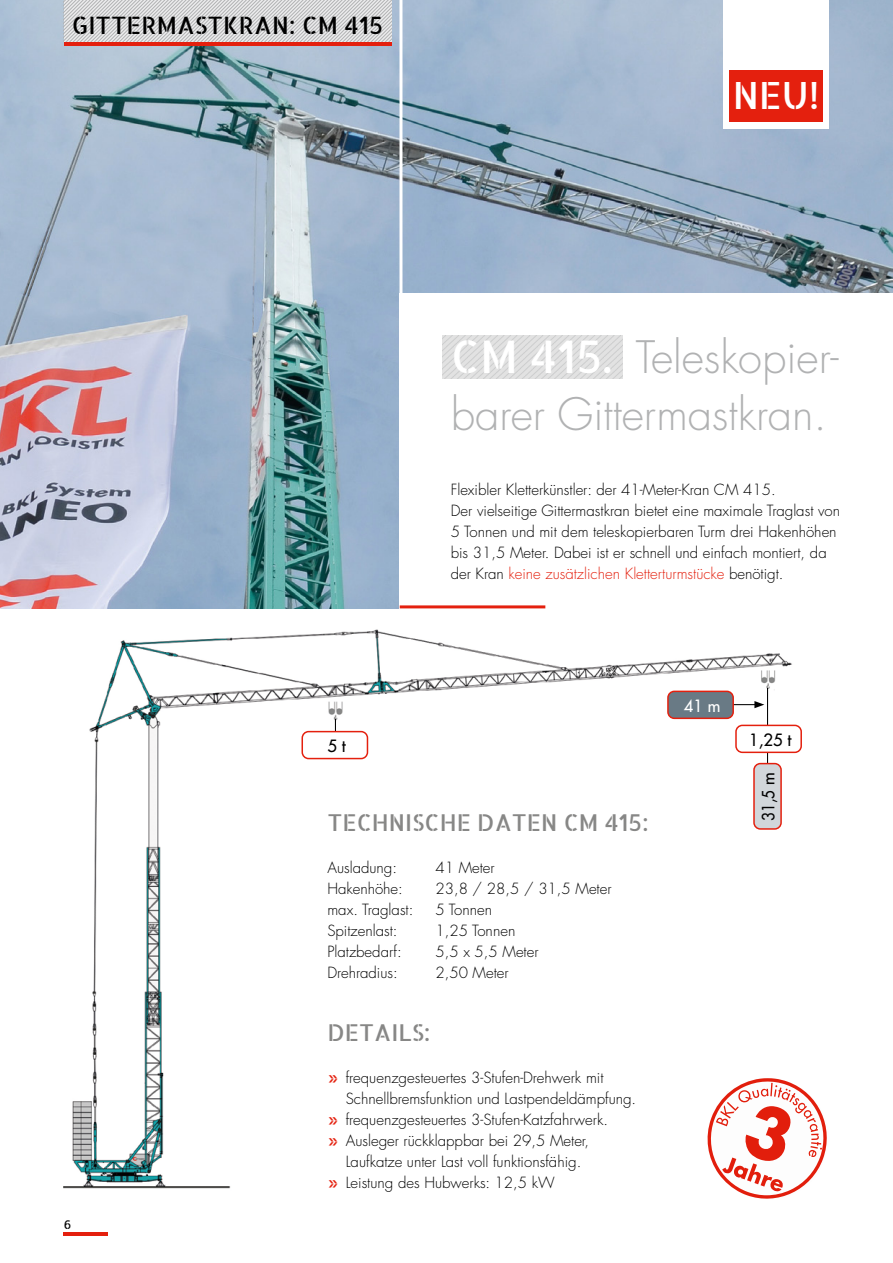
<style>
.page{position:relative;width:893px;height:1263px;background:#fff}
.page>*{position:absolute;margin:0;border:0;box-sizing:border-box;transform-origin:0 0}
.t1{font:300 43.5px/57px "Futura LT Pro";color:#b1b2b3}
.t2{font:39px "Allerta Stencil";color:#fff}
.t3{font:37.5px "Allerta Stencil";color:#fff}
.t4{font:24px "Allerta Stencil";color:#000}
.t5{font:23.25px "Allerta Stencil";color:#878786}
.t6{font:500 16.5px "Futura LT Pro";color:#000}
.t7{font:500 16.5px "Futura LT Pro";color:#000;scale:.91 1}
.t8{font:500 16.5px "Futura LT Pro";color:#fff}
.t9{font:300 15px/21px "Futura LT Pro";color:#000}
.t10{font:12px "Allerta Stencil";color:#000}
.s1{font-family:"Allerta Stencil";font-weight:400;font-size:45px;color:#fff}
.s2{color:#e4200e}
.s3{font-family:"Allerta Stencil";font-weight:400;color:#e4200e}
</style>
<div class="page">
<img style="left:0;top:0;width:893px;height:608px">
<img style="left:64px;top:629px;width:738px;height:560px">
<svg style="left:335px;top:719px;width:1px;height:12px"></svg>
<div style="left:302px;top:732px;width:65px;height:26px;background:#fff;border-radius:6px"></div>
<div style="left:301px;top:731px;width:67px;height:28px;border:2px solid #e4200e;border-radius:6px"></div>
<div style="left:400px;top:293px;width:493px;height:330px;background:#fff"></div>
<div style="left:723px;top:0;width:106px;height:129px;background:#fff"></div>
<div style="left:729px;top:70px;width:94px;height:52px;background:#e4200e"></div>
<img style="left:442px;top:336px;width:181px;height:42px">
<hr style="left:767px;top:688px;width:1px;height:85px;background:#000">
<div style="left:736px;top:725px;width:65px;height:27px;background:#fff;border-radius:6px"></div>
<div style="left:735px;top:725px;width:67px;height:28px;border:2px solid #e4200e;border-radius:6px"></div>
<div style="left:754px;top:764px;width:27px;height:65px;background:#d1d6da;border-radius:6px"></div>
<div style="left:753px;top:763px;width:29px;height:67px;border:2px solid #e4200e;border-radius:6px"></div>
<svg style="left:734px;top:701px;width:30px;height:7px"></svg>
<svg style="left:64px;top:0;width:327px;height:43px;background:#d4d0d0"></svg>
<hr style="left:64px;top:43px;width:327px;height:3px;background:#e4200e">
<hr style="left:399px;top:0;width:3px;height:595px;background:#fff">
<hr style="left:400px;top:605px;width:145px;height:3px;background:#e4200e">
<img style="left:699px;top:1078px;width:5px;height:111px">
<img style="left:704px;top:1078px;width:123px;height:121px">
<img style="left:720px;top:1083px;width:87px;height:35px">
<img style="left:722px;top:1106px;width:71px;height:86px">
<div style="left:668px;top:691px;width:65px;height:27px;background:#697a85;border-radius:6px"></div>
<div style="left:667px;top:691px;width:67px;height:28px;border:2px solid #e4200e;border-radius:6px"></div>
<hr style="left:64px;top:1232px;width:44px;height:3px;background:#e4200e">
<p class="t4" style="left:72px;top:10px;width:313px">GITTERMASTKRAN: CM 415</p>
<p class="t2" style="left:723px;top:58px;width:92px">NEU!</p>
<p class="t3" style="left:733px;top:70px;width:88px">NEU!</p>
<p class="t1" style="left:451px;top:329px;width:389px"><span class="s1">CM 415.</span> Teleskopier&shy;barer Gittermastkran.</p>
<p class="t9" style="left:451px;top:479px;width:326px">Flexibler Kletterkünstler: der 41-Meter-Kran CM 415.</p>
<p class="t9" style="left:451px;top:500px;width:391px">Der vielseitige Gittermastkran bietet eine maximale Traglast von 5 Tonnen und mit dem teleskopierbaren Turm drei Hakenhöhen bis 31,5 Meter. Dabei ist er schnell und einfach montiert, da der Kran <span class="s2">keine zusätzlichen Kletterturmstücke</span> benötigt.</p>
<p class="t8" style="left:684px;top:693px;width:38px">41 m</p>
<p class="t10" style="left:64px;top:1217px;width:9px">6</p>
<p class="t6" style="left:327px;top:733px;width:20px">5 t</p>
<p class="t5" style="left:327px;top:807px;width:323px">TECHNISCHE DATEN CM 415:</p>
<p class="t9" style="left:327px;top:857px;width:71px">Ausladung:</p>
<p class="t9" style="left:435px;top:857px;width:61px">41 Meter</p>
<p class="t9" style="left:327px;top:878px;width:77px">Hakenhöhe:</p>
<p class="t9" style="left:435px;top:878px;width:178px">23,8 / 28,5 / 31,5 Meter</p>
<p class="t9" style="left:327px;top:899px;width:88px">max. Traglast:</p>
<p class="t9" style="left:435px;top:899px;width:58px">5 Tonnen</p>
<p class="t9" style="left:327px;top:920px;width:72px">Spitzenlast:</p>
<p class="t9" style="left:435px;top:920px;width:81px">1,25 Tonnen</p>
<p class="t9" style="left:327px;top:941px;width:76px">Platzbedarf:</p>
<p class="t9" style="left:435px;top:941px;width:105px">5,5 x 5,5 Meter</p>
<p class="t9" style="left:327px;top:962px;width:72px">Drehradius:</p>
<p class="t9" style="left:435px;top:962px;width:75px">2,50 Meter</p>
<p class="t5" style="left:327px;top:1017px;width:105px">DETAILS:</p>
<p class="t9" style="left:346px;top:1067px;width:292px;text-indent:-18px"><span class="s3">»</span> frequenzgesteuertes 3-Stufen-Drehwerk mit<br>Schnellbremsfunktion und Lastpendeldämpfung.</p>
<p class="t9" style="left:328px;top:1109px;width:282px"><span class="s3">»</span> frequenzgesteuertes 3-Stufen-Katzfahrwerk.</p>
<p class="t9" style="left:346px;top:1130px;width:245px;text-indent:-18px"><span class="s3">»</span> Ausleger rückklappbar bei 29,5 Meter,<br>Laufkatze unter Last voll funktionsfähig.</p>
<p class="t9" style="left:328px;top:1172px;width:228px"><span class="s3">»</span> Leistung des Hubwerks: 12,5 kW</p>
<p class="t6" style="left:749px;top:727px;width:44px">1,25 t</p>
<p class="t7" style="left:756px;top:821px;width:54px;rotate:-90deg">31,5 m</p>
</div>
